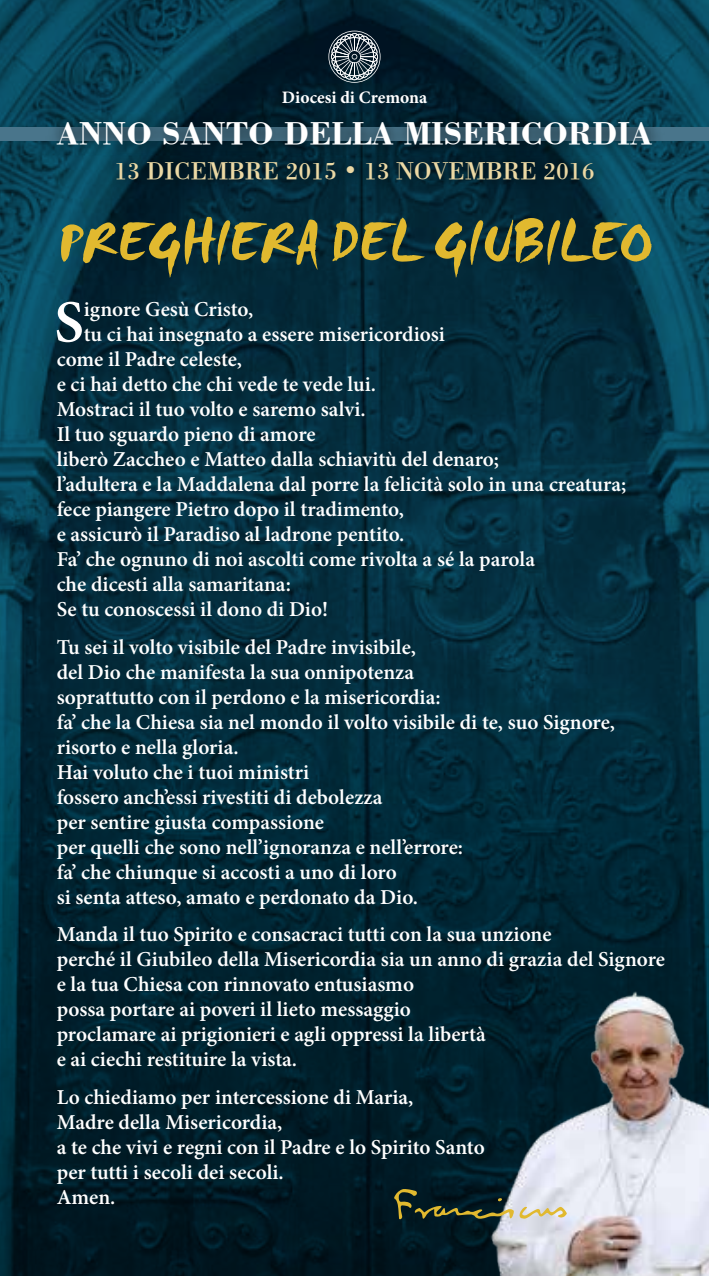
<style>
.page{position:relative;width:709px;height:1276px;background:#fff}
.page>*{position:absolute;margin:0;border:0;box-sizing:border-box;transform-origin:0 0}
.t1{font:600 59.75px "Minion Pro";color:#fff}
.t2{font:58.75px "Smudger Let Plain";color:#e1b92f}
.t3{font:33.25px "Bodoni Bold BT";color:#fff}
.t4{font:25px "Bodoni BT";color:#ebd8a4}
.t5{font:600 21.25px/25px "Minion Pro";color:#fff}
.t6{font:700 17.5px "Minion Pro";color:#fff}
</style>
<div class="page">
<img style="left:0;top:0;width:709px;height:1276px">
<div style="left:0;top:127px;width:709px;height:14px;background:#49758b"></div>
<div style="left:44px;top:107px;width:620px;height:53px;background:#000;opacity:.75"></div>
<div style="left:107px;top:150px;width:498px;height:40px;background:#000;opacity:.75"></div>
<svg style="left:328px;top:31px;width:52px;height:52px;background:#515f69"></svg>
<img style="left:472px;top:986px;width:237px;height:290px">
<svg style="left:394px;top:1188px;width:173px;height:31px;background:#646c60"></svg>
<p class="t6" style="left:282px;top:85px;width:147px">Diocesi di Cremona</p>
<h3 class="t3" style="left:57px;top:113px;width:597px">ANNO SANTO DELLA MISERICORDIA</h3>
<p class="t4" style="left:115px;top:155px;width:481px">13 DICEMBRE 2015 • 13 NOVEMBRE 2016</p>
<h2 class="t2" style="left:57px;top:207px;width:597px">PREGHIERA DEL GIUBILEO</h2>
<h1 class="t1" style="left:54px;top:281px;width:31px">S</h1>
<p class="t5" style="left:84px;top:297px;width:171px">ignore Gesù Cristo,</p>
<p class="t5" style="left:84px;top:322px;width:362px">tu ci hai insegnato a essere misericordiosi</p>
<p class="t5" style="left:57px;top:347px;width:187px">come il Padre celeste,</p>
<p class="t5" style="left:57px;top:372px;width:321px">e ci hai detto che chi vede te vede lui.</p>
<p class="t5" style="left:57px;top:397px;width:310px">Mostraci il tuo volto e saremo salvi.</p>
<p class="t5" style="left:57px;top:422px;width:260px">Il tuo sguardo pieno di amore</p>
<p class="t5" style="left:57px;top:447px;width:444px">liberò Zaccheo e Matteo dalla schiavitù del denaro;</p>
<p class="t5" style="left:57px;top:472px;width:571px">l’adultera e la Maddalena dal porre la felicità solo in una creatura;</p>
<p class="t5" style="left:57px;top:497px;width:349px">fece piangere Pietro dopo il tradimento,</p>
<p class="t5" style="left:57px;top:522px;width:349px">e assicurò il Paradiso al ladrone pentito.</p>
<p class="t5" style="left:57px;top:547px;width:480px">Fa’ che ognuno di noi ascolti come rivolta a sé la parola</p>
<p class="t5" style="left:57px;top:572px;width:236px">che dicesti alla samaritana:</p>
<p class="t5" style="left:57px;top:597px;width:273px">Se tu conoscessi il dono di Dio!</p>
<p class="t5" style="left:57px;top:634px;width:560px">Tu sei il volto visibile del Padre invisibile,<br>del Dio che manifesta la sua onnipotenza<br>soprattutto con il perdono e la misericordia:<br>fa’ che la Chiesa sia nel mondo il volto visibile di te, suo Signore, risorto e nella gloria.<br>Hai voluto che i tuoi ministri<br>fossero anch’essi rivestiti di debolezza<br>per sentire giusta compassione<br>per quelli che sono nell’ignoranza e nell’errore:<br>fa’ che chiunque si accosti a uno di loro<br>si senta atteso, amato e perdonato da Dio.</p>
<p class="t5" style="left:57px;top:922px;width:610px">Manda il tuo Spirito e consacraci tutti con la sua unzione<br>perché il Giubileo della Misericordia sia un anno di grazia del Signore e la tua Chiesa con rinnovato entusiasmo<br>possa portare ai poveri il lieto messaggio<br>proclamare ai prigionieri e agli oppressi la libertà<br>e ai ciechi restituire la vista.</p>
<p class="t5" style="left:57px;top:1084px;width:429px">Lo chiediamo per intercessione di Maria,<br>Madre della Misericordia,<br>a te che vivi e regni con il Padre e lo Spirito Santo per tutti i secoli dei secoli.<br>Amen.</p>
</div>
